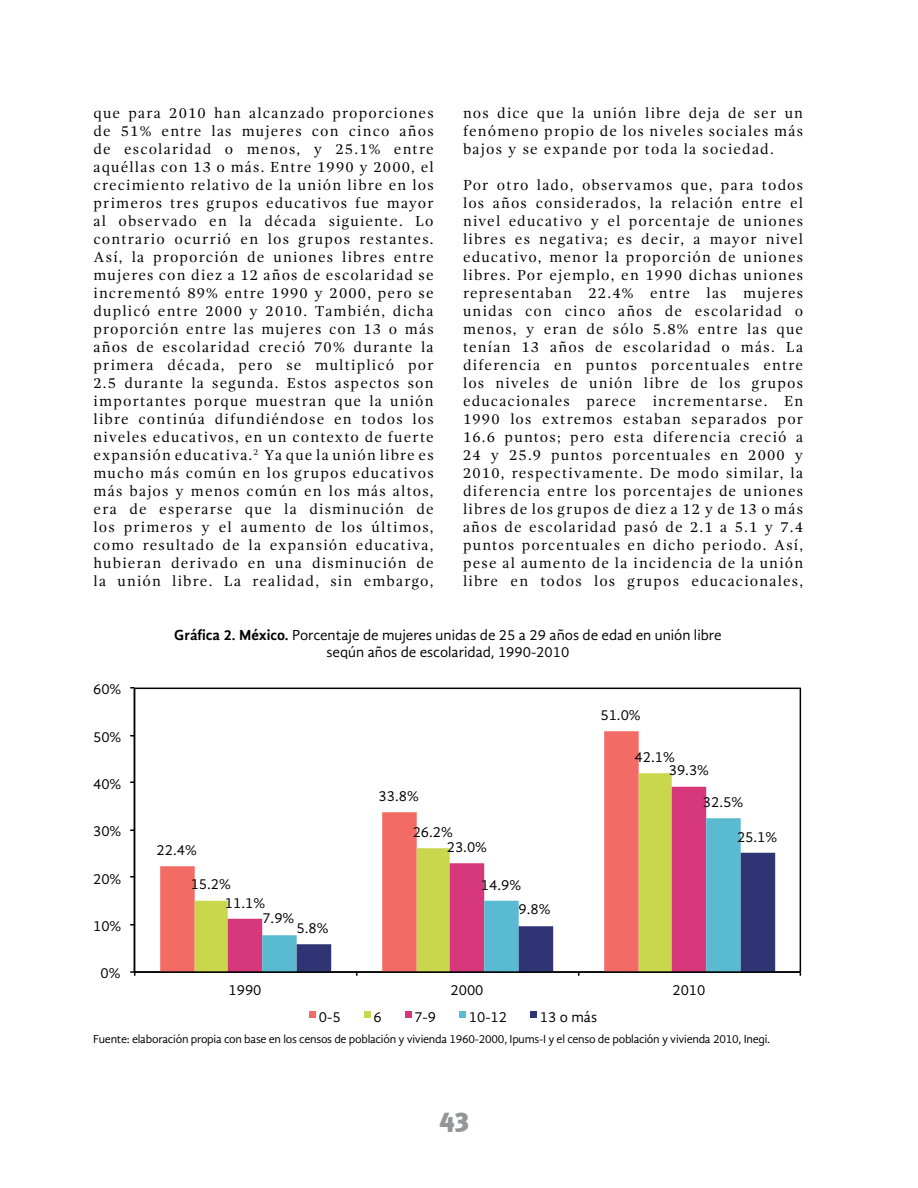
<style>
.page{position:relative;width:918px;height:1188px;background:#fff}
.page>*{position:absolute;margin:0;border:0;box-sizing:border-box;transform-origin:0 0}
.t1{font:900 27px "Meta Pro";color:#939598}
.t2{font:15px/18px "Gandhi Serif";letter-spacing:.08em;color:#000;text-align:justify}
.t3{font:15px "Gandhi Sans";color:#010101}
.t4{font:15px/16.5px "Gandhi Sans";color:#000;text-align:center}
.t5{font:12px "Gandhi Sans";letter-spacing:-.02em;color:#000}
.s1{font-weight:700}
</style>
<div class="page">
<svg style="left:160px;top:731px;width:479px;height:240px"></svg>
<svg style="left:195px;top:773px;width:477px;height:198px"></svg>
<svg style="left:228px;top:787px;width:478px;height:184px"></svg>
<svg style="left:262px;top:818px;width:479px;height:153px"></svg>
<svg style="left:297px;top:853px;width:478px;height:118px"></svg>
<hr style="left:134px;top:688px;width:1px;height:284px;background:#010101">
<hr style="left:134px;top:971px;width:666px;height:2px;background:#010101">
<svg style="left:130px;top:971px;width:5px;height:5px"></svg>
<div style="left:310px;top:1011px;width:6px;height:7px;background:#f26b64"></div>
<div style="left:364px;top:1011px;width:7px;height:7px;background:#c9d74c"></div>
<div style="left:405px;top:1011px;width:7px;height:7px;background:#d7387c"></div>
<div style="left:460px;top:1011px;width:6px;height:7px;background:#5abad2"></div>
<div style="left:531px;top:1011px;width:6px;height:7px;background:#2f3474"></div>
<p class="t2" style="left:94px;top:104px;width:342px">que para 2010 han alcanzado proporciones de 51% entre las mujeres con cinco años de escolaridad o menos, y 25.1% entre aquéllas con 13 o más. Entre 1990 y 2000, el crecimiento relativo de la unión libre en los primeros tres grupos educativos fue mayor al observado en la década siguiente. Lo contrario ocurrió en los grupos restantes.<br>Así, la proporción de uniones libres entre mujeres con diez a 12 años de escolaridad se incrementó 89% entre 1990 y 2000, pero se duplicó entre 2000 y 2010. También, dicha proporción entre las mujeres con 13 o más años de escolaridad creció 70% durante la primera década, pero se multiplicó por 2.5 durante la segunda. Estos aspectos son importantes porque muestran que la unión libre continúa difundiéndose en todos los niveles educativos, en un contexto de fuerte expansión educativa.<sup>2</sup> Ya que la unión libre es mucho más común en los grupos educativos más bajos y menos común en los más altos, era de esperarse que la disminución de los primeros y el aumento de los últimos, como resultado de la expansión educativa, hubieran derivado en una disminución de la unión libre. La realidad, sin embargo,</p>
<p class="t2" style="left:463px;top:104px;width:342px">nos dice que la unión libre deja de ser un fenómeno propio de los niveles sociales más bajos y se expande por toda la sociedad.</p>
<p class="t2" style="left:463px;top:176px;width:342px">Por otro lado, observamos que, para todos los años considerados, la relación entre el nivel educativo y el porcentaje de uniones libres es negativa; es decir, a mayor nivel educativo, menor la proporción de uniones libres. Por ejemplo, en 1990 dichas uniones representaban 22.4% entre las mujeres unidas con cinco años de escolaridad o menos, y eran de sólo 5.8% entre las que tenían 13 años de escolaridad o más. La diferencia en puntos porcentuales entre los niveles de unión libre de los grupos educacionales parece incrementarse. En 1990 los extremos estaban separados por 16.6 puntos; pero esta diferencia creció a 24 y 25.9 puntos porcentuales en 2000 y 2010, respectivamente. De modo similar, la diferencia entre los porcentajes de uniones libres de los grupos de diez a 12 y de 13 o más años de escolaridad pasó de 2.1 a 5.1 y 7.4 puntos porcentuales en dicho periodo. Así, pese al aumento de la incidencia de la unión libre en todos los grupos educacionales,</p>
<p class="t4" style="left:174px;top:627px;width:549px"><span class="s1">Gráfica 2. México.</span> Porcentaje de mujeres unidas de 25 a 29 años de edad en unión libre según años de escolaridad, 1990-2010</p>
<p class="t3" style="left:93px;top:681px;width:30px">60%</p>
<p class="t3" style="left:93px;top:728px;width:30px">50%</p>
<p class="t3" style="left:93px;top:775px;width:30px">40%</p>
<p class="t3" style="left:93px;top:823px;width:30px">30%</p>
<p class="t3" style="left:93px;top:870px;width:30px">20%</p>
<p class="t3" style="left:93px;top:917px;width:30px">10%</p>
<p class="t3" style="left:101px;top:965px;width:21px">0%</p>
<p class="t3" style="left:600px;top:706px;width:42px">51.0%</p>
<p class="t3" style="left:635px;top:748px;width:42px">42.1%</p>
<p class="t3" style="left:157px;top:841px;width:42px">22.4%</p>
<p class="t3" style="left:191px;top:875px;width:42px">15.2%</p>
<p class="t3" style="left:225px;top:895px;width:42px">11.1%</p>
<p class="t3" style="left:262px;top:910px;width:33px">7.9%</p>
<p class="t3" style="left:297px;top:920px;width:33px">5.8%</p>
<p class="t3" style="left:379px;top:787px;width:42px">33.8%</p>
<p class="t3" style="left:413px;top:823px;width:42px">26.2%</p>
<p class="t3" style="left:447px;top:839px;width:42px">23.0%</p>
<p class="t3" style="left:481px;top:877px;width:42px">14.9%</p>
<p class="t3" style="left:518px;top:901px;width:33px">9.8%</p>
<p class="t3" style="left:669px;top:762px;width:42px">39.3%</p>
<p class="t3" style="left:703px;top:794px;width:42px">32.5%</p>
<p class="t3" style="left:737px;top:829px;width:42px">25.1%</p>
<p class="t3" style="left:229px;top:981px;width:34px">1990</p>
<p class="t3" style="left:451px;top:981px;width:34px">2000</p>
<p class="t3" style="left:672px;top:981px;width:34px">2010</p>
<p class="t3" style="left:319px;top:1008px;width:23px">0-5</p>
<p class="t3" style="left:373px;top:1008px;width:10px">6</p>
<p class="t3" style="left:414px;top:1008px;width:23px">7-9</p>
<p class="t3" style="left:469px;top:1008px;width:40px">10-12</p>
<p class="t3" style="left:540px;top:1008px;width:59px">13 o más</p>
<p class="t5" style="left:93px;top:1033px;width:679px">Fuente: elaboración propia con base en los censos de población y vivienda 1960-2000, Ipums-I y el censo de población y vivienda 2010, Inegi.</p>
<h1 class="t1" style="left:439px;top:1100px;width:31px">43</h1>
</div>
